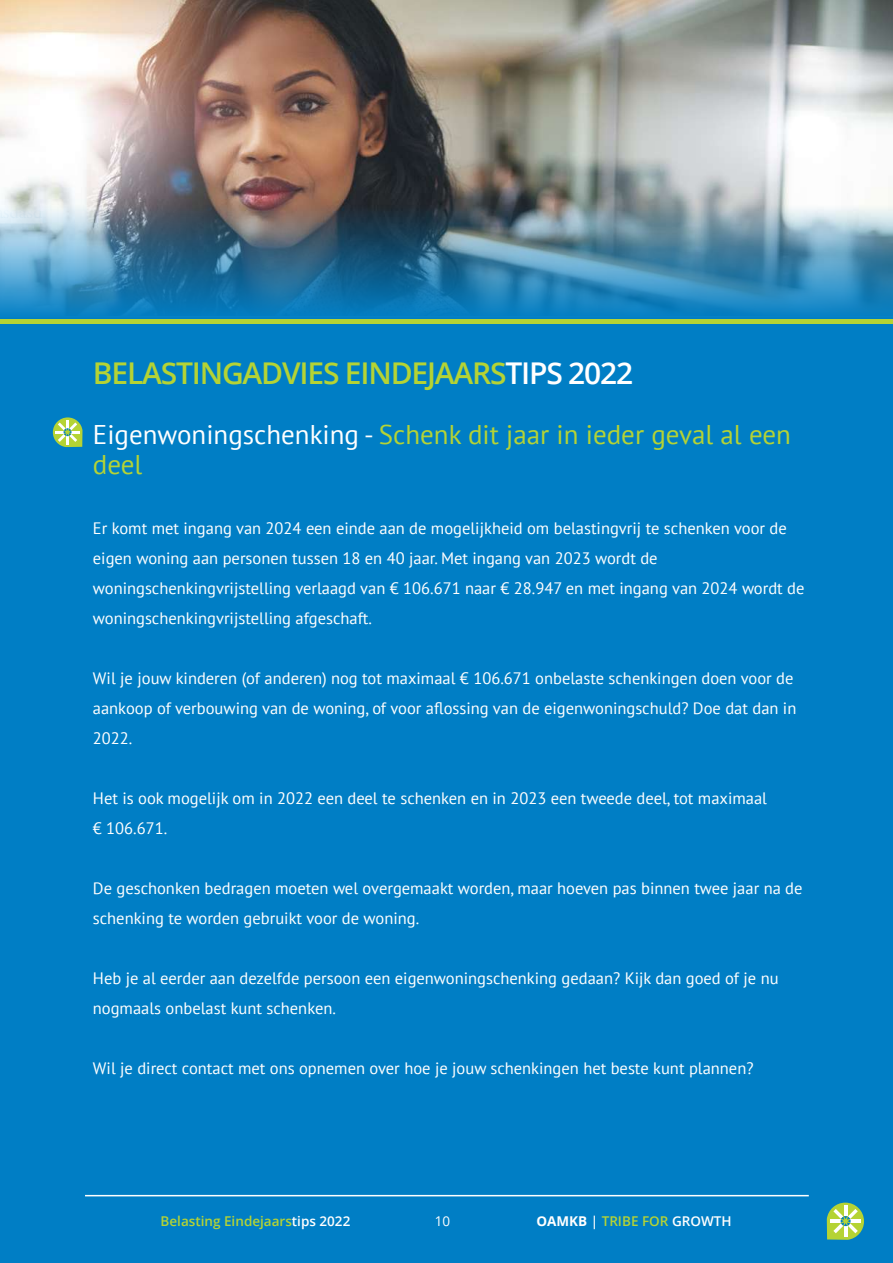
<style>
.page{position:relative;width:893px;height:1263px;background:#fff}
.page>*{position:absolute;margin:0;border:0;box-sizing:border-box;transform-origin:0 0}
.t1{font:600 30px "Open Sans";letter-spacing:-.04em;color:#b5d334}
.t2{font:27px/30px "PT Sans";color:#b5d334}
.t3{font:16.5px/30px "PT Sans";color:#fff}
.t4{font:600 13.5px "Open Sans";color:#b5d334}
.t5{font:13.5px "Open Sans";color:#fff}
.s1{color:#fff}
.s2{font-family:"PT Sans";font-weight:400;color:#007ec5}
.s3{color:#007ec5}
.s4{font-weight:700;color:#fff}
</style>
<div class="page">
<div style="left:0;top:1120px;width:893px;height:143px;background:#007ec5"></div>
<svg style="left:827px;top:1202px;width:37px;height:38px"></svg>
<hr style="left:85px;top:1195px;width:724px;height:1px;background:#fff">
<div style="left:0;top:324px;width:893px;height:806px;background:#007ec5"></div>
<img style="left:0;top:0;width:893px;height:205px">
<div style="left:0;top:318px;width:893px;height:6px;background:#b5d334"></div>
<img style="left:0;top:205px;width:893px;height:113px">
<svg style="left:0;top:201px;width:43px;height:22px"></svg>
<svg style="left:53px;top:417px;width:29px;height:30px"></svg>
<h1 class="t1" style="left:93px;top:352px;width:622px">BELASTINGADVIES EINDEJAARS<span class="s1">TIPS 2022</span> <span class="s2">OVER</span></h1>
<h2 class="t2" style="left:93px;top:418px;width:699px"><span class="s1">Eigenwoningschenking -</span> Schenk dit jaar in ieder geval al een deel</h2>
<p class="t3" style="left:93px;top:512px;width:713px">Er komt met ingang van 2024 een einde aan de mogelijkheid om belastingvrij te schenken voor de eigen woning aan personen tussen 18 en 40 jaar. Met ingang van 2023 wordt de woningschenkingvrijstelling verlaagd van € 106.671 naar € 28.947 en met ingang van 2024 wordt de woningschenkingvrijstelling afgeschaft.</p>
<p class="t3" style="left:93px;top:662px;width:705px">Wil je jouw kinderen (of anderen) nog tot maximaal € 106.671 onbelaste schenkingen doen voor de aankoop of verbouwing van de woning, of voor aflossing van de eigenwoningschuld? Doe dat dan in<br>2022.</p>
<p class="t3" style="left:93px;top:782px;width:676px">Het is ook mogelijk om in 2022 een deel te schenken en in 2023 een tweede deel, tot maximaal € 106.671.</p>
<p class="t3" style="left:93px;top:872px;width:711px">De geschonken bedragen moeten wel overgemaakt worden, maar hoeven pas binnen twee jaar na de schenking te worden gebruikt voor de woning.</p>
<p class="t3" style="left:93px;top:962px;width:687px">Heb je al eerder aan dezelfde persoon een eigenwoningschenking gedaan? Kijk dan goed of je nu nogmaals onbelast kunt schenken.</p>
<p class="t3" style="left:93px;top:1052px;width:708px">Wil je direct contact met ons opnemen over hoe je jouw schenkingen het beste kunt plannen? <span class="s3">Neem</span></p>
<p class="t4" style="left:161px;top:1211px;width:191px">Belasting Eindejaars<span class="s1">tips 2022</span></p>
<p class="t5" style="left:435px;top:1212px;width:17px">10</p>
<p class="t4" style="left:536px;top:1211px;width:197px"><span class="s4">OAMKB</span> <span class="s1">|</span> TRIBE FOR <span class="s1">GROWTH</span></p>
</div>
